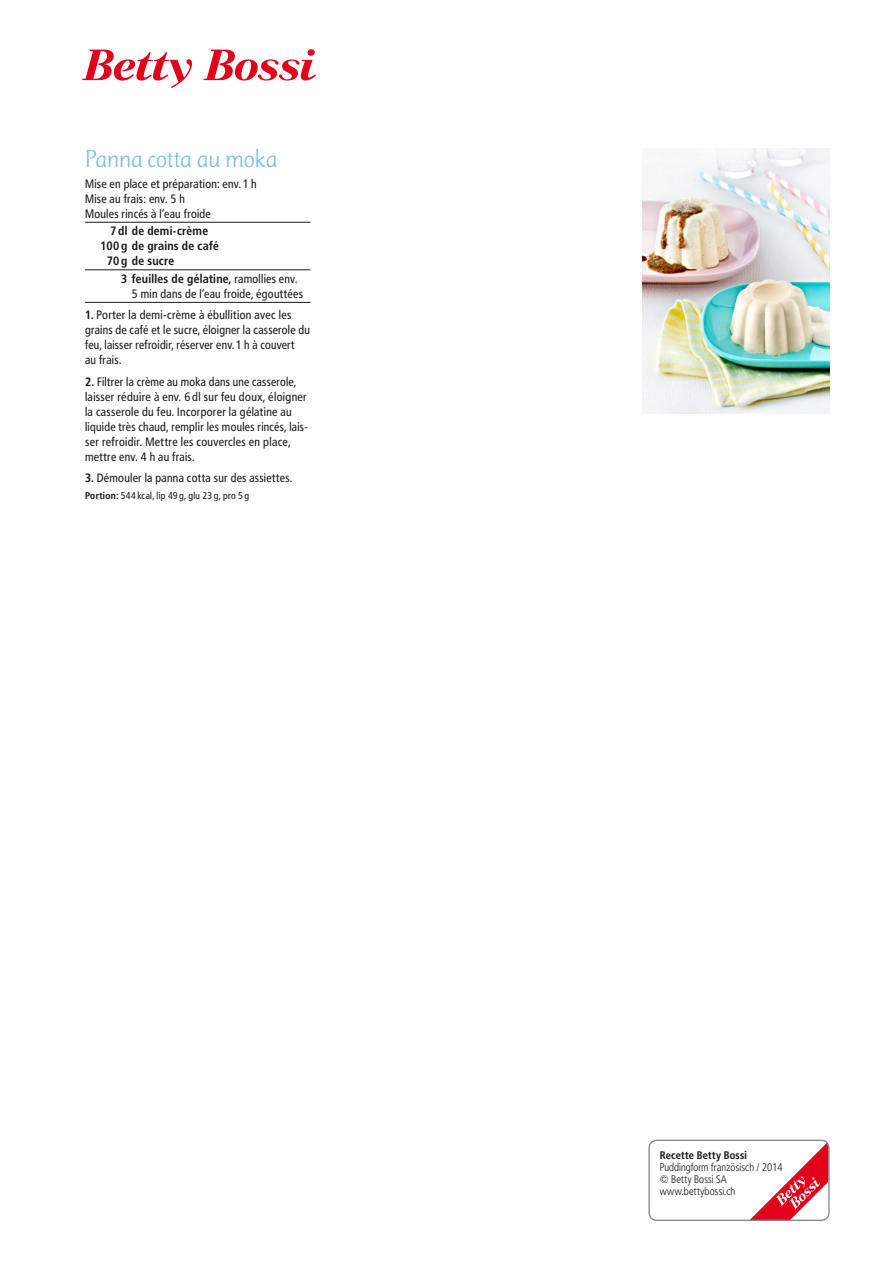
<style>
.page{position:relative;width:893px;height:1263px;background:#fff}
.page>*{position:absolute;margin:0;border:0;box-sizing:border-box;transform-origin:0 0}
.t1{font:300 25.5px "CT Mercurius Std";color:#77bee5}
.t2{font:12px/15px "Frutiger B Bn Con Regular";letter-spacing:.025em;color:#1a171c}
.t3{font:12px "Frutiger B Bn Con Bold";letter-spacing:.025em;color:#1a171c}
.t4{font:10.8px/12px "Frutiger B Bn Con Light";letter-spacing:.015em;color:#1a171c}
.t5{font:10.8px "Frutiger B Bn Con Bold";letter-spacing:.02em;color:#1a171c}
.t6{font:9.75px "Frutiger B Bn Con Regular";letter-spacing:.03em;color:#1a171c}
.s1{font-family:"Frutiger B Bn Con Regular"}
.s2{font-family:"Frutiger B Bn Con Bold"}
</style>
<div class="page">
<svg style="left:751px;top:1140px;width:77px;height:79px"></svg>
<div style="left:648px;top:1140px;width:182px;height:81px;border:1px solid #87888a;border-radius:8px"></div>
<svg style="left:82px;top:50px;width:110px;height:38px"></svg>
<svg style="left:203px;top:49px;width:113px;height:32px"></svg>
<img style="left:642px;top:149px;width:187px;height:265px">
<hr style="left:85px;top:222px;width:225px;height:1px;background:#1a171c">
<hr style="left:85px;top:270px;width:225px;height:1px;background:#1a171c">
<hr style="left:85px;top:302px;width:225px;height:1px;background:#1a171c">
<h1 class="t1" style="left:85px;top:145px;width:194px">Panna cotta au moka</h1>
<p class="t2" style="left:85px;top:176px;width:173px">Mise en place et préparation: env. 1 h<br>Mise au frais: env. 5 h<br>Moules rincés à l’eau froide</p>
<p class="t3" style="left:110px;top:224px;width:100px">7 dl de demi-crème</p>
<p class="t3" style="left:101px;top:239px;width:120px">100 g de grains de café</p>
<p class="t3" style="left:107px;top:254px;width:69px">70 g de sucre</p>
<p class="t3" style="left:121px;top:271px;width:178px">3 feuilles de gélatine, <span class="s1">ramollies env.</span></p>
<p class="t2" style="left:132px;top:286px;width:173px">5 min dans de l’eau froide, égouttées</p>
<p class="t2" style="left:85px;top:307px;width:227px"><span class="s2">1.</span> Porter la demi-crème à ébullition avec les grains de café et le sucre, éloigner la casserole du feu, laisser refroidir, réserver env. 1 h à couvert<br>au frais.</p>
<p class="t2" style="left:85px;top:374px;width:224px"><span class="s2">2.</span> Filtrer la crème au moka dans une casserole, laisser réduire à env. 6 dl sur feu doux, éloigner la casserole du feu. Incorporer la gélatine au liquide très chaud, remplir les moules rincés, lais&shy;ser refroidir. Mettre les couvercles en place, mettre env. 4 h au frais.</p>
<p class="t2" style="left:85px;top:470px;width:209px"><span class="s2">3.</span> Démouler la panna cotta sur des assiettes.</p>
<p class="t6" style="left:85px;top:490px;width:166px"><span class="s2">Portion:</span> 544 kcal, lip 49 g, glu 23 g, pro 5 g</p>
<p class="t5" style="left:660px;top:1148px;width:89px">Recette Betty Bossi</p>
<p class="t4" style="left:660px;top:1161px;width:125px">Puddingform französisch / 2014 © Betty Bossi SA www.bettybossi.ch</p>
</div>
